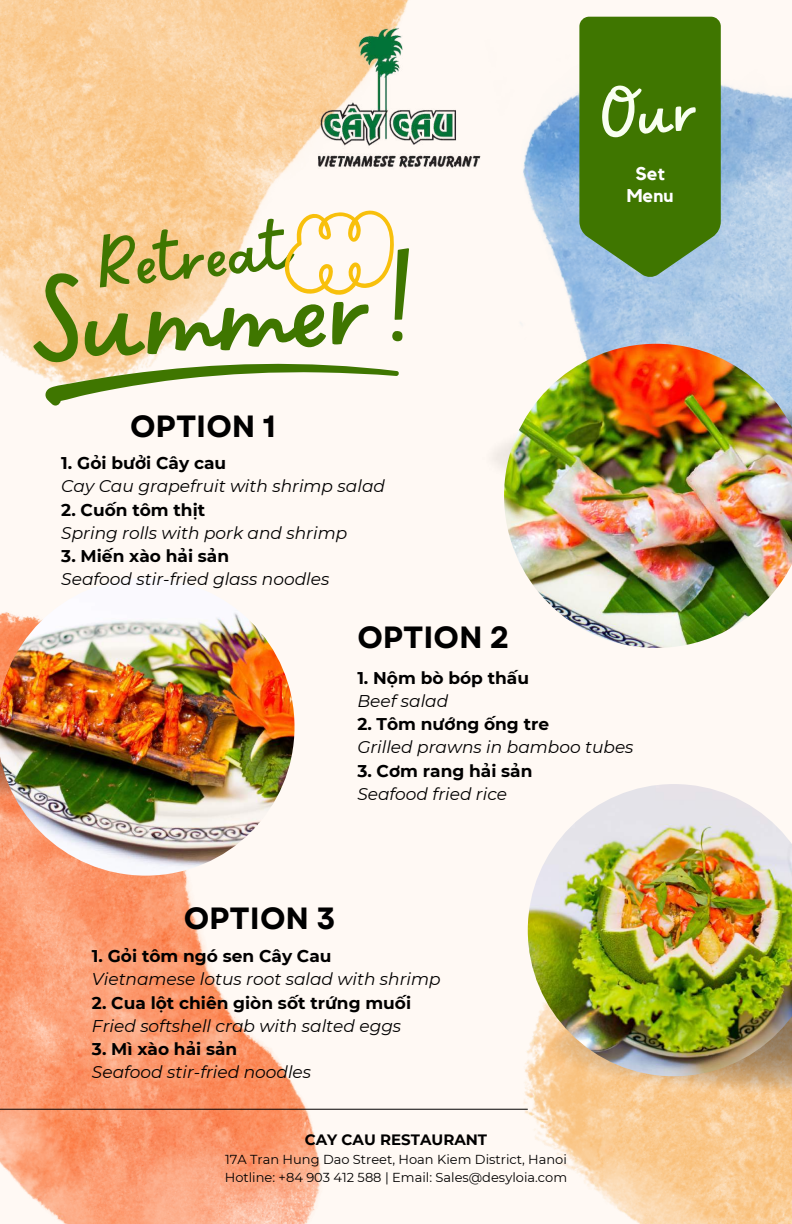
<style>
.page{position:relative;width:792px;height:1224px;background:#fff9f4}
.page>*{position:absolute;margin:0;border:0;box-sizing:border-box;transform-origin:0 0}
.t1{font:136.3px "Sweet Apricot";color:#3f7600}
.t2{font:79.5px "Sweet Apricot";color:#3f7600}
.t3{font:700 30.7px "Garet";color:#000}
.t4{font:700 18.4px/21.8px "Kollektif";color:#fff;text-align:center}
.t5{font:italic 17px "Montserrat";color:#000}
.t6{font:700 17px "Montserrat";color:#000}
.t7{font:700 15px "Montserrat";color:#000}
.t8{font:13px/18px "Montserrat";color:#000}
</style>
<div class="page">
<img style="left:0;top:0;width:396px;height:376px">
<img style="left:396px;top:0;width:396px;height:344px">
<img style="left:525px;top:923px;width:267px;height:301px">
<img style="left:0;top:876px;width:525px;height:348px">
<img style="left:546px;top:1076px;width:246px;height:21px">
<hr style="left:0;top:1109px;width:528px;height:1px;background:#000">
<img style="left:504px;top:344px;width:288px;height:304px">
<img style="left:0;top:599px;width:295px;height:277px">
<img style="left:528px;top:784px;width:264px;height:292px">
<img style="left:286px;top:10px;width:228px;height:171px">
<svg style="left:43px;top:355px;width:356px;height:51px"></svg>
<svg style="left:284px;top:208px;width:110px;height:88px"></svg>
<svg style="left:579px;top:17px;width:142px;height:260px;background:#477c14"></svg>
<h2 class="t2" style="left:92px;top:214px;width:195px;rotate:-6deg">Retreat</h2>
<h1 class="t1" style="left:28px;top:234px;width:385px;rotate:-3deg">Summer!</h1>
<h3 class="t3" style="left:130px;top:404px;width:147px">OPTION 1</h3>
<p class="t6" style="left:61px;top:453px;width:166px">1. Gỏi bưởi Cây cau</p>
<p class="t5" style="left:61px;top:476px;width:325px">Cay Cau grapefruit with shrimp salad</p>
<p class="t6" style="left:61px;top:499px;width:145px">2. Cuốn tôm thịt</p>
<p class="t5" style="left:61px;top:522px;width:287px">Spring rolls with pork and shrimp</p>
<p class="t6" style="left:61px;top:546px;width:169px">3. Miến xào hải sản</p>
<p class="t5" style="left:61px;top:569px;width:270px">Seafood stir-fried glass noodles</p>
<h3 class="t3" style="left:357px;top:615px;width:154px">OPTION 2</h3>
<p class="t4" style="left:627px;top:163px;width:48px">Set<br>Menu</p>
<p class="t6" style="left:357px;top:667px;width:173px">1. Nộm bò bóp thấu</p>
<p class="t5" style="left:357px;top:690px;width:92px">Beef salad</p>
<p class="t6" style="left:357px;top:714px;width:193px">2. Tôm nướng ống tre</p>
<p class="t5" style="left:357px;top:737px;width:278px">Grilled prawns in bamboo tubes</p>
<p class="t6" style="left:357px;top:760px;width:177px">3. Cơm rang hải sản</p>
<p class="t5" style="left:357px;top:783px;width:151px">Seafood fried rice</p>
<h3 class="t3" style="left:184px;top:897px;width:153px">OPTION 3</h3>
<p class="t6" style="left:92px;top:946px;width:241px">1. Gỏi tôm ngó sen Cây Cau</p>
<p class="t5" style="left:92px;top:969px;width:350px">Vietnamese lotus root salad with shrimp</p>
<p class="t6" style="left:92px;top:992px;width:321px">2. Cua lột chiên giòn sốt trứng muối</p>
<p class="t5" style="left:92px;top:1015px;width:311px">Fried softshell crab with salted eggs</p>
<p class="t6" style="left:92px;top:1039px;width:147px">3. Mì xào hải sản</p>
<p class="t5" style="left:92px;top:1062px;width:221px">Seafood stir-fried noodles</p>
<p class="t7" style="left:305px;top:1130px;width:184px">CAY CAU RESTAURANT</p>
<p class="t8" style="left:225px;top:1150px;width:344px">17A Tran Hung Dao Street, Hoan Kiem District, Hanoi<br>Hotline: +84 903 412 588 | Email: Sales@desyloia.com</p>
</div>
